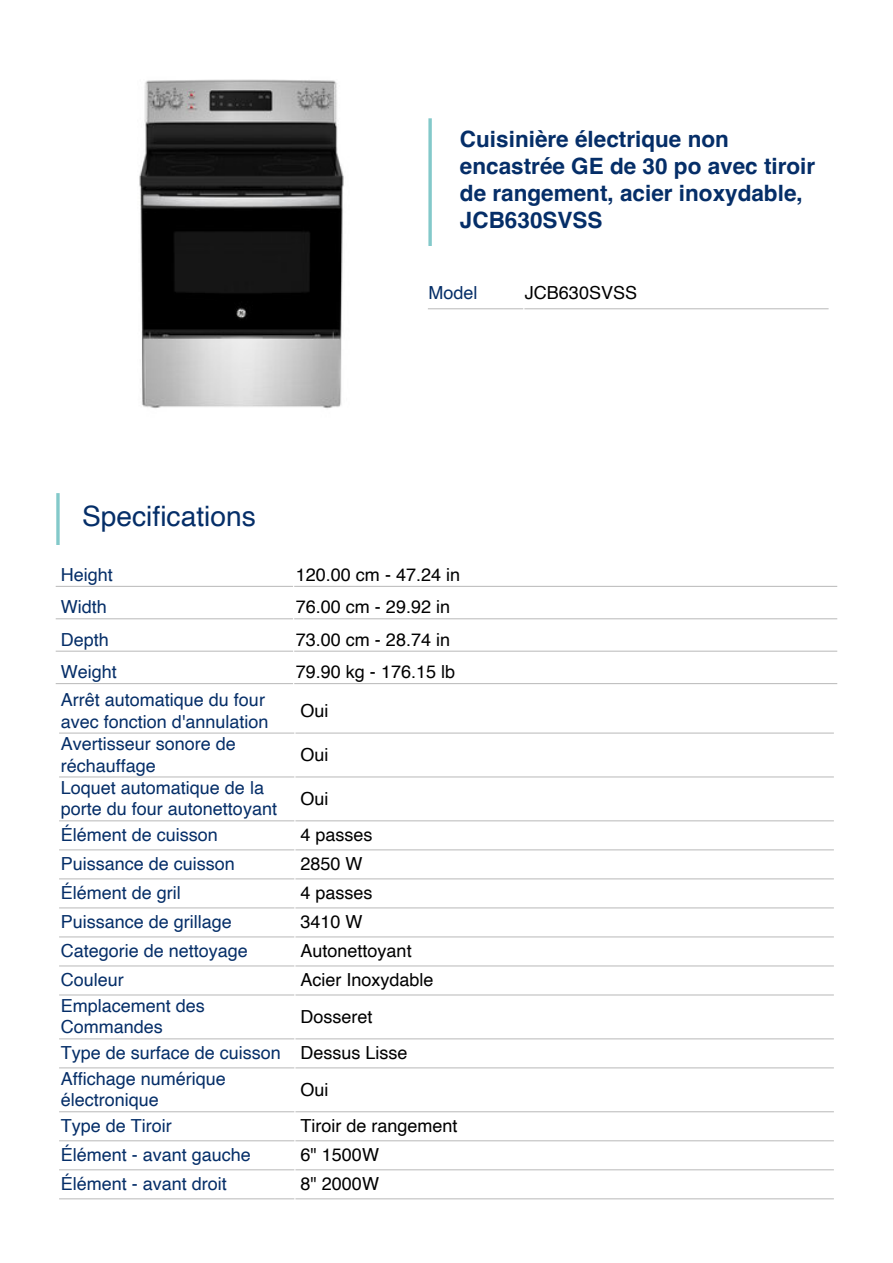
<style>
.page{position:relative;width:893px;height:1263px;background:#fff}
.page>*{position:absolute;margin:0;border:0;box-sizing:border-box;transform-origin:0 0}
.t1{font:28.2px "Helvetica";color:#052e68}
.t2{font:700 22.5px/27px "Helvetica";color:#052e68}
.t3{font:18px/21.6px "Helvetica";color:#052e68}
.t4{font:18px "Helvetica";color:#000}
.s1{color:#000}
</style>
<div class="page">
<svg style="left:428px;top:120px;width:4px;height:124px"></svg>
<hr style="left:428px;top:308px;width:94px;height:1px;background:#c0c0c0">
<hr style="left:525px;top:308px;width:303px;height:1px;background:#c0c0c0">
<img style="left:139px;top:79px;width:205px;height:330px">
<svg style="left:56px;top:495px;width:4px;height:48px"></svg>
<hr style="left:56px;top:586px;width:236px;height:1px;background:#c0c0c0">
<hr style="left:295px;top:586px;width:541px;height:1px;background:#c0c0c0">
<hr style="left:56px;top:618px;width:236px;height:1px;background:#c0c0c0">
<hr style="left:295px;top:618px;width:541px;height:1px;background:#c0c0c0">
<hr style="left:56px;top:651px;width:236px;height:1px;background:#c0c0c0">
<hr style="left:295px;top:651px;width:541px;height:1px;background:#c0c0c0">
<hr style="left:56px;top:683px;width:236px;height:1px;background:#c0c0c0">
<hr style="left:295px;top:683px;width:541px;height:1px;background:#c0c0c0">
<hr style="left:60px;top:733px;width:234px;height:1px;background:#c0c0c0">
<hr style="left:296px;top:733px;width:537px;height:1px;background:#c0c0c0">
<hr style="left:60px;top:776px;width:234px;height:2px;background:#c0c0c0">
<hr style="left:296px;top:776px;width:537px;height:2px;background:#c0c0c0">
<hr style="left:60px;top:820px;width:234px;height:1px;background:#c0c0c0">
<hr style="left:296px;top:820px;width:537px;height:1px;background:#c0c0c0">
<hr style="left:60px;top:849px;width:234px;height:1px;background:#c0c0c0">
<hr style="left:296px;top:849px;width:537px;height:1px;background:#c0c0c0">
<hr style="left:60px;top:878px;width:234px;height:1px;background:#c0c0c0">
<hr style="left:296px;top:878px;width:537px;height:1px;background:#c0c0c0">
<hr style="left:60px;top:907px;width:234px;height:1px;background:#c0c0c0">
<hr style="left:296px;top:907px;width:537px;height:1px;background:#c0c0c0">
<hr style="left:60px;top:936px;width:234px;height:2px;background:#c0c0c0">
<hr style="left:296px;top:936px;width:537px;height:2px;background:#c0c0c0">
<hr style="left:60px;top:965px;width:234px;height:2px;background:#c0c0c0">
<hr style="left:296px;top:965px;width:537px;height:2px;background:#c0c0c0">
<hr style="left:60px;top:994px;width:234px;height:2px;background:#c0c0c0">
<hr style="left:296px;top:994px;width:537px;height:2px;background:#c0c0c0">
<hr style="left:60px;top:1038px;width:234px;height:1px;background:#c0c0c0">
<hr style="left:296px;top:1038px;width:537px;height:1px;background:#c0c0c0">
<hr style="left:60px;top:1067px;width:234px;height:1px;background:#c0c0c0">
<hr style="left:296px;top:1067px;width:537px;height:1px;background:#c0c0c0">
<hr style="left:60px;top:1111px;width:234px;height:1px;background:#c0c0c0">
<hr style="left:296px;top:1111px;width:537px;height:1px;background:#c0c0c0">
<hr style="left:60px;top:1140px;width:234px;height:1px;background:#c0c0c0">
<hr style="left:296px;top:1140px;width:537px;height:1px;background:#c0c0c0">
<hr style="left:60px;top:1169px;width:234px;height:1px;background:#c0c0c0">
<hr style="left:296px;top:1169px;width:537px;height:1px;background:#c0c0c0">
<hr style="left:60px;top:1198px;width:234px;height:1px;background:#c0c0c0">
<hr style="left:296px;top:1198px;width:537px;height:1px;background:#c0c0c0">
<p class="t2" style="left:460px;top:128px;width:357px">Cuisinière électrique non encastrée GE de 30 po avec tiroir de rangement, acier inoxydable,<br>JCB630SVSS</p>
<p class="t3" style="left:428px;top:282px;width:51px">Model</p>
<p class="t4" style="left:525px;top:279px;width:114px">JCB630SVSS</p>
<h1 class="t1" style="left:82px;top:495px;width:175px">Specifications</h1>
<p class="t3" style="left:61px;top:564px;width:54px">Height</p>
<p class="t4" style="left:296px;top:561px;width:166px">120.00 cm - 47.24 in</p>
<p class="t3" style="left:61px;top:597px;width:48px">Width</p>
<p class="t4" style="left:296px;top:593px;width:156px">76.00 cm - 29.92 in</p>
<p class="t3" style="left:61px;top:629px;width:50px">Depth</p>
<p class="t4" style="left:296px;top:626px;width:156px">73.00 cm - 28.74 in</p>
<p class="t3" style="left:61px;top:662px;width:58px">Weight</p>
<p class="t4" style="left:296px;top:658px;width:161px">79.90 kg - 176.15 lb</p>
<p class="t3" style="left:61px;top:690px;width:209px">Arrêt automatique du four avec fonction d'annulation</p>
<p class="t4" style="left:300px;top:697px;width:30px">Oui</p>
<p class="t3" style="left:61px;top:733px;width:177px">Avertisseur sonore de réchauffage</p>
<p class="t4" style="left:300px;top:741px;width:30px">Oui</p>
<p class="t3" style="left:61px;top:777px;width:218px">Loquet automatique de la porte du four autonettoyant</p>
<p class="t4" style="left:300px;top:784px;width:30px">Oui</p>
<p class="t3" style="left:61px;top:824px;width:159px">Élément de cuisson</p>
<p class="t4" style="left:300px;top:821px;width:74px">4 passes</p>
<p class="t3" style="left:61px;top:854px;width:176px">Puissance de cuisson</p>
<p class="t4" style="left:300px;top:850px;width:64px">2850 W</p>
<p class="t3" style="left:61px;top:883px;width:122px">Élément de gril</p>
<p class="t4" style="left:300px;top:879px;width:74px">4 passes</p>
<p class="t3" style="left:61px;top:912px;width:173px">Puissance de grillage</p>
<p class="t4" style="left:300px;top:908px;width:64px">3410 W</p>
<p class="t3" style="left:61px;top:941px;width:189px">Categorie de nettoyage</p>
<p class="t4" style="left:300px;top:937px;width:113px">Autonettoyant</p>
<p class="t3" style="left:61px;top:970px;width:65px">Couleur</p>
<p class="t4" style="left:300px;top:966px;width:135px">Acier Inoxydable</p>
<p class="t3" style="left:61px;top:995px;width:146px">Emplacement des<br>Commandes</p>
<p class="t3" style="left:61px;top:999px;width:348px;line-height:36.5px;text-indent:240px"><span class="s1">Dosseret<br></span>Type de surface de cuisson <span class="s1">Dessus Lisse</span></p>
<p class="t3" style="left:61px;top:1068px;width:167px">Affichage numérique électronique</p>
<p class="t4" style="left:300px;top:1075px;width:30px">Oui</p>
<p class="t3" style="left:61px;top:1115px;width:113px">Type de Tiroir</p>
<p class="t4" style="left:300px;top:1112px;width:159px">Tiroir de rangement</p>
<p class="t3" style="left:61px;top:1144px;width:192px">Élément - avant gauche</p>
<p class="t4" style="left:300px;top:1141px;width:80px">6" 1500W</p>
<p class="t3" style="left:61px;top:1173px;width:168px">Élément - avant droit</p>
<p class="t4" style="left:300px;top:1170px;width:80px">8" 2000W</p>
</div>
